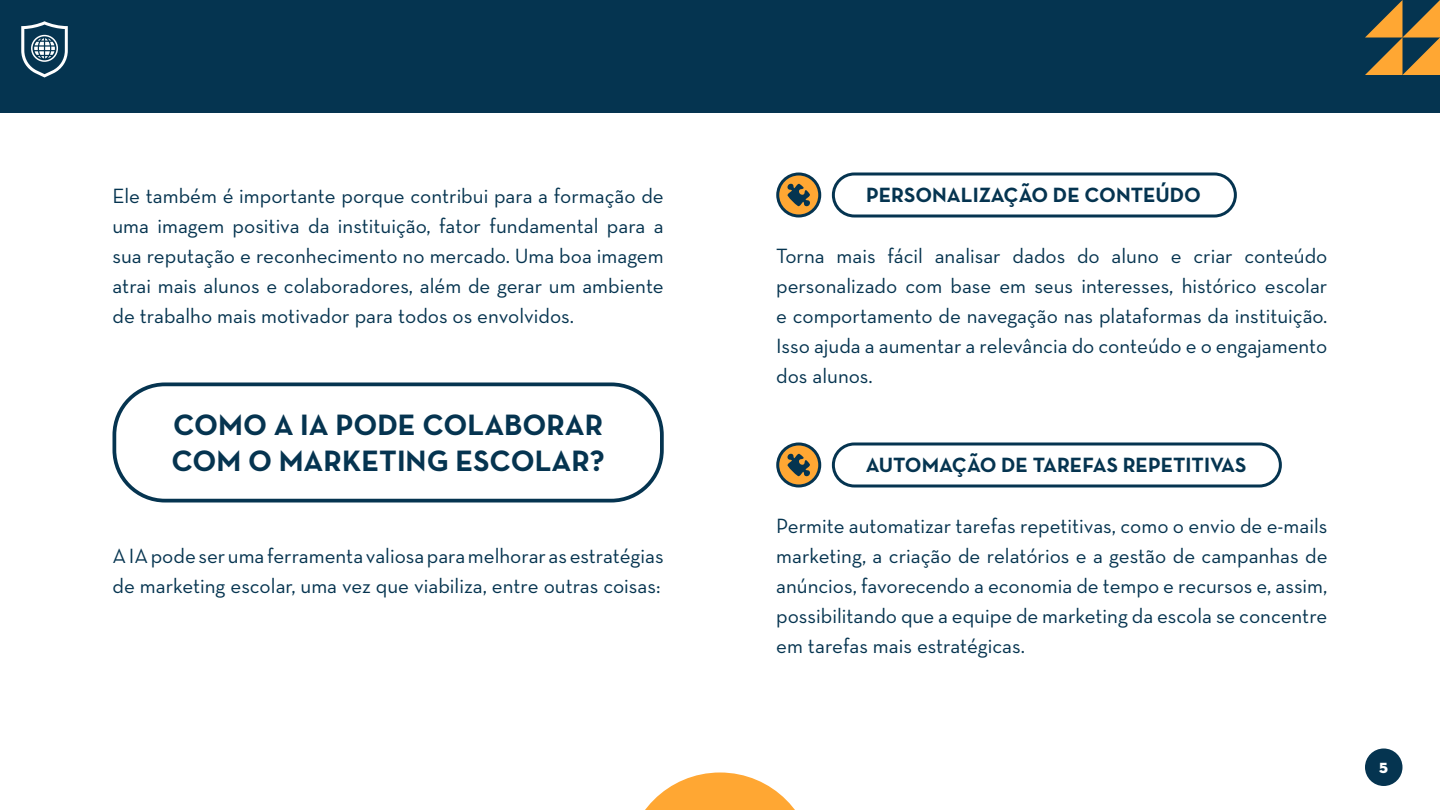
<style>
.page{position:relative;width:1440px;height:810px;background:#fff}
.page>*{position:absolute;margin:0;border:0;box-sizing:border-box;transform-origin:0 0}
.t1{font:700 30px/36px "Neutra Text";color:#053450}
.t2{font:21px/30px "Neutra Text";color:#053450;text-align:justify}
.t3{font:700 21px "Neutra Text";color:#053450}
.t4{font:15px "Neutra Disp Titling";color:#fff}
</style>
<div class="page">
<div style="left:112px;top:382px;width:552px;height:120px;border:4px solid #053450;border-radius:51px"></div>
<div style="left:832px;top:442px;width:450px;height:46px;border:3px solid #053450;border-radius:21px"></div>
<div style="left:832px;top:172px;width:405px;height:46px;border:3px solid #053450;border-radius:21px"></div>
<svg style="left:645px;top:773px;width:150px;height:37px"></svg>
<div style="left:0;top:0;width:1440px;height:112px;background:#053450"></div>
<svg style="left:21px;top:21px;width:47px;height:57px"></svg>
<svg style="left:778px;top:174px;width:42px;height:42px"></svg>
<div style="left:776px;top:172px;width:45px;height:46px;border:3px solid #053450;border-radius:50%"></div>
<svg style="left:786px;top:183px;width:25px;height:24px"></svg>
<svg style="left:778px;top:444px;width:42px;height:42px"></svg>
<div style="left:776px;top:442px;width:45px;height:46px;border:3px solid #053450;border-radius:50%"></div>
<svg style="left:786px;top:453px;width:25px;height:24px"></svg>
<svg style="left:1365px;top:0;width:75px;height:75px"></svg>
<div style="left:1365px;top:749px;width:37px;height:37px;background:#053450;border-radius:50%"></div>
<p class="t2" style="left:112px;top:180px;width:553px">Ele também é importante porque contribui para a formação de uma imagem positiva da instituição, fator fundamental para a sua reputação e reconhecimento no mercado. Uma boa imagem atrai mais alunos e colaboradores, além de gerar um ambiente de trabalho mais motivador para todos os envolvidos.</p>
<h1 class="t1" style="left:171px;top:406px;width:435px">COMO A IA PODE COLABORAR<br>COM O MARKETING ESCOLAR?</h1>
<p class="t2" style="left:112px;top:540px;width:553px">A IA pode ser uma ferramenta valiosa para melhorar as estratégias de marketing escolar, uma vez que viabiliza, entre outras coisas:</p>
<p class="t3" style="left:866px;top:182px;width:336px">PERSONALIZAÇÃO DE CONTEÚDO</p>
<p class="t2" style="left:776px;top:240px;width:553px">Torna mais fácil analisar dados do aluno e criar conteúdo personalizado com base em seus interesses, histórico escolar e comportamento de navegação nas plataformas da instituição.<br>Isso ajuda a aumentar a relevância do conteúdo e o engajamento dos alunos.</p>
<p class="t3" style="left:866px;top:452px;width:382px">AUTOMAÇÃO DE TAREFAS REPETITIVAS</p>
<p class="t2" style="left:776px;top:510px;width:553px">Permite automatizar tarefas repetitivas, como o envio de e-mails marketing, a criação de relatórios e a gestão de campanhas de anúncios, favorecendo a economia de tempo e recursos e, assim, possibilitando que a equipe de marketing da escola se concentre em tarefas mais estratégicas.</p>
<p class="t4" style="left:1379px;top:758px;width:10px">5</p>
</div>
